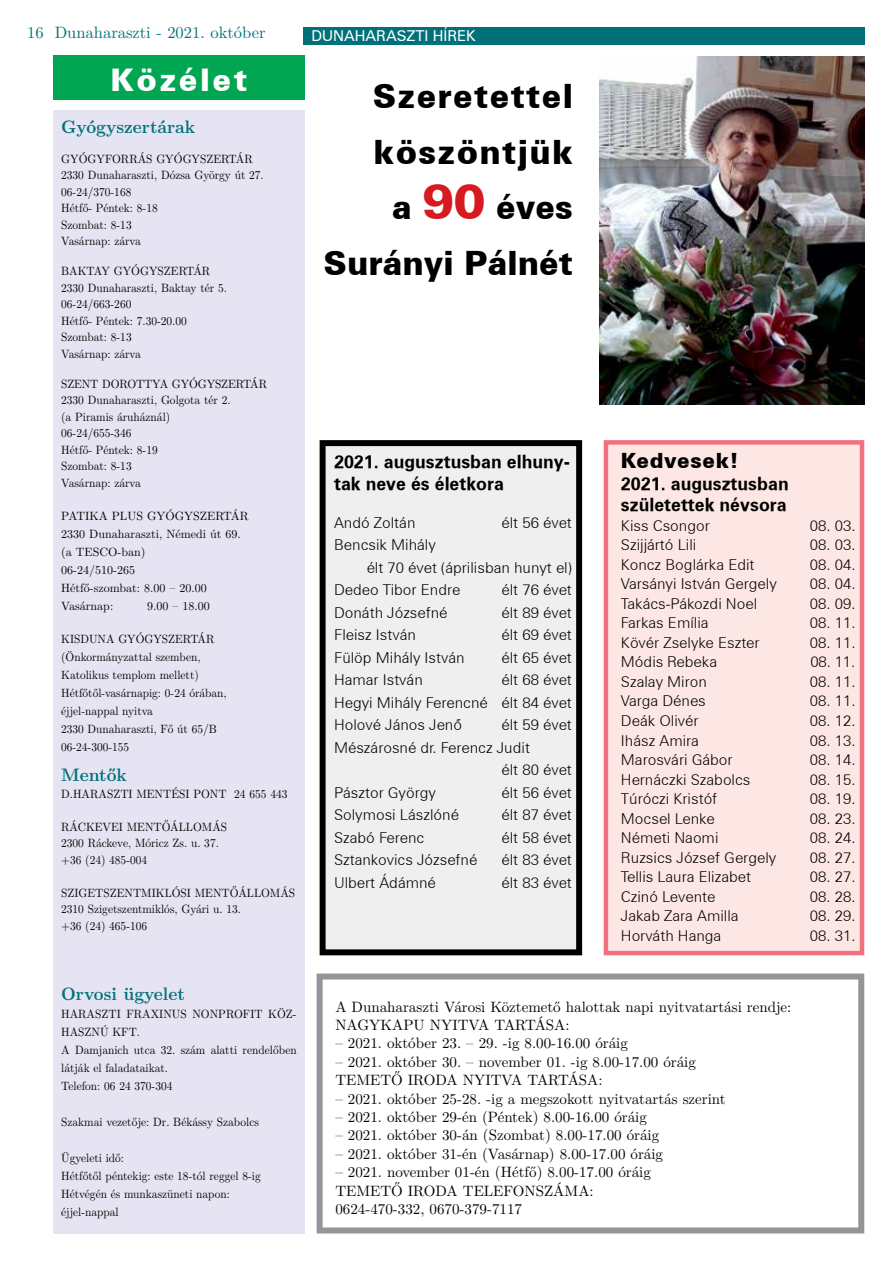
<style>
.page{position:relative;width:893px;height:1263px;background:#fff}
.page>*{position:absolute;margin:0;border:0;box-sizing:border-box;transform-origin:0 0}
.t1{font:33.6px/55.5px "Zurich Blk PFL";letter-spacing:.04em;color:#000;text-align:right}
.t2{font:31.2px "Zurich Blk PFL";letter-spacing:.08em;color:#fff}
.t3{font:21px "Zurich Blk PFL";letter-spacing:.03em;color:#000}
.t4{font:700 18px/22.5px "Zurich PFL";color:#000}
.t5{font:700 18px "LM Roman 10";color:#007079;scale:.94 1}
.t6{font:16.5px "LM Roman 10";color:#007079}
.t7{font:15px/22.5px "Zurich Lt PFL";color:#000;text-align:justify}
.t8{font:15px/18.5px "LM Roman 10";color:#000}
.t9{font:15px "Zurich PFL";color:#fff}
.t10{font:12px/16.5px "LM Roman 10";color:#000;scale:.94 1}
.t11{font:12px/18px "LM Roman 10";color:#000}
.s1{font-size:49.5px;color:#d71920}
</style>
<div class="page">
<div style="left:303px;top:27px;width:561px;height:18px;background:#007079"></div>
<div style="left:323px;top:443px;width:256px;height:509px;background:#efeff0"></div>
<div style="left:320px;top:440px;width:262px;height:515px;border:6px solid #000"></div>
<div style="left:53px;top:110px;width:252px;height:1123px;background:#e6e4f2"></div>
<div style="left:606px;top:442px;width:256px;height:511px;background:#fde7e4"></div>
<div style="left:604px;top:440px;width:260px;height:515px;border:4px solid #f27180"></div>
<div style="left:53px;top:56px;width:252px;height:44px;background:#00a651"></div>
<div style="left:317px;top:973px;width:547px;height:260px;border:6px solid #939598"></div>
<img style="left:600px;top:57px;width:264px;height:348px">
<h3 class="t6" style="left:27px;top:20px;width:240px">16 Dunaharaszti - 2021. október</h3>
<p class="t9" style="left:311px;top:25px;width:166px">DUNAHARASZTI HÍREK</p>
<h2 class="t2" style="left:110px;top:59px;width:139px">Közélet</h2>
<h3 class="t5" style="left:61px;top:112px;width:144px">Gyógyszertárak</h3>
<p class="t10" style="left:61px;top:149px;width:217px">GYÓGYFORRÁS GYÓGYSZERTÁR<br>2330 Dunaharaszti, Dózsa György út 27.<br>06-24/370-168<br>Hétfő- Péntek: 8-18<br>Szombat: 8-13<br>Vasárnap: zárva</p>
<p class="t10" style="left:61px;top:262px;width:178px">BAKTAY GYÓGYSZERTÁR<br>2330 Dunaharaszti, Baktay tér 5.<br>06-24/663-260<br>Hétfő- Péntek: 7.30-20.00<br>Szombat: 8-13<br>Vasárnap: zárva</p>
<p class="t10" style="left:61px;top:374px;width:220px">SZENT DOROTTYA GYÓGYSZERTÁR<br>2330 Dunaharaszti, Golgota tér 2.<br>(a Piramis áruháznál)<br>06-24/655-346<br>Hétfő- Péntek: 8-19<br>Szombat: 8-13<br>Vasárnap: zárva</p>
<p class="t11" style="left:61px;top:506px;width:189px">PATIKA PLUS GYÓGYSZERTÁR<br>2330 Dunaharaszti, Némedi út 69. (a TESCO-ban)<br>06-24/510-265<br>Hétfő-szombat: 8.00 – 20.00<br>Vasárnap:</p>
<p class="t11" style="left:147px;top:596px;width:64px">9.00 – 18.00</p>
<p class="t10" style="left:61px;top:629px;width:177px;line-height:18px">KISDUNA GYÓGYSZERTÁR (Önkormányzattal szemben,<br>Katolikus templom mellett)<br>Hétfőtől-vasárnapig: 0-24 órában, éjjel-nappal nyitva<br>2330 Dunaharaszti, Fő út 65/B<br>06-24-300-155</p>
<h3 class="t5" style="left:61px;top:761px;width:72px">Mentők</h3>
<p class="t10" style="left:61px;top:784px;width:242px">D.HARASZTI MENTÉSI PONT 24 655 443</p>
<p class="t10" style="left:61px;top:817px;width:178px">RÁCKEVEI MENTŐÁLLOMÁS<br>2300 Ráckeve, Móricz Zs. u. 37. +36 (24) 485-004</p>
<p class="t10" style="left:61px;top:883px;width:250px">SZIGETSZENTMIKLÓSI MENTŐÁLLOMÁS<br>2310 Szigetszentmiklós, Gyári u. 13.<br>+36 (24) 465-106</p>
<h1 class="t1" style="left:324px;top:68px;width:251px">Szeretettel köszöntjük<br>a <span class="s1">90</span> éves<br>Surányi Pálnét</h1>
<h3 class="t4" style="left:334px;top:449px;width:238px">2021. augusztusban elhuny&shy;tak neve és életkora</h3>
<p class="t7" style="left:334px;top:511px;width:83px">Andó Zoltán</p>
<p class="t7" style="left:501px;top:511px;width:72px">élt 56 évet</p>
<p class="t7" style="left:334px;top:533px;width:103px">Bencsik Mihály</p>
<p class="t7" style="left:367px;top:556px;width:207px">élt 70 évet (áprilisban hunyt el)</p>
<p class="t7" style="left:334px;top:578px;width:128px">Dedeo Tibor Endre</p>
<p class="t7" style="left:501px;top:578px;width:72px">élt 76 évet</p>
<p class="t7" style="left:334px;top:601px;width:115px">Donáth Józsefné</p>
<p class="t7" style="left:501px;top:601px;width:72px">élt 89 évet</p>
<p class="t7" style="left:334px;top:623px;width:83px">Fleisz István</p>
<p class="t7" style="left:501px;top:623px;width:72px">élt 69 évet</p>
<p class="t7" style="left:334px;top:646px;width:132px">Fülöp Mihály István</p>
<p class="t7" style="left:501px;top:646px;width:72px">élt 65 évet</p>
<p class="t7" style="left:334px;top:668px;width:90px">Hamar István</p>
<p class="t7" style="left:334px;top:668px;width:239px;text-indent:167px">élt 68 évet Hegyi Mihály Ferencné élt 84 évet Holové János Jenő</p>
<p class="t7" style="left:501px;top:713px;width:72px">élt 59 évet</p>
<p class="t7" style="left:334px;top:736px;width:197px">Mészárosné dr. Ferencz Judit</p>
<p class="t7" style="left:501px;top:758px;width:72px">élt 80 évet</p>
<p class="t7" style="left:334px;top:781px;width:103px">Pásztor György</p>
<p class="t7" style="left:501px;top:781px;width:72px">élt 56 évet</p>
<p class="t7" style="left:334px;top:803px;width:126px">Solymosi Lászlóné</p>
<p class="t7" style="left:501px;top:803px;width:72px">élt 87 évet</p>
<p class="t7" style="left:334px;top:826px;width:92px">Szabó Ferenc</p>
<p class="t7" style="left:501px;top:826px;width:72px">élt 58 évet</p>
<p class="t7" style="left:334px;top:848px;width:145px">Sztankovics Józsefné</p>
<p class="t7" style="left:501px;top:848px;width:72px">élt 83 évet</p>
<p class="t7" style="left:334px;top:871px;width:103px">Ulbert Ádámné</p>
<p class="t7" style="left:501px;top:871px;width:72px">élt 83 évet</p>
<h3 class="t3" style="left:621px;top:447px;width:119px">Kedvesek!</h3>
<h3 class="t4" style="left:621px;top:472px;width:169px;line-height:21.6px">2021. augusztusban születettek névsora</h3>
<p class="t7" style="left:621px;top:514px;width:90px">Kiss Csongor</p>
<p class="t7" style="left:810px;top:514px;width:47px">08. 03.</p>
<p class="t7" style="left:621px;top:534px;width:77px">Szijjártó Lili</p>
<p class="t7" style="left:810px;top:534px;width:47px">08. 03.</p>
<p class="t7" style="left:621px;top:553px;width:135px">Koncz Boglárka Edit</p>
<p class="t7" style="left:810px;top:553px;width:47px">08. 04.</p>
<p class="t7" style="left:621px;top:573px;width:157px">Varsányi István Gergely</p>
<p class="t7" style="left:810px;top:573px;width:47px">08. 04.</p>
<p class="t7" style="left:621px;top:592px;width:138px">Takács-Pákozdi Noel</p>
<p class="t7" style="left:810px;top:592px;width:47px">08. 09.</p>
<p class="t7" style="left:621px;top:612px;width:89px">Farkas Emília</p>
<p class="t7" style="left:810px;top:612px;width:47px">08. 11.</p>
<p class="t7" style="left:621px;top:631px;width:140px">Kövér Zselyke Eszter</p>
<p class="t7" style="left:810px;top:631px;width:47px">08. 11.</p>
<p class="t7" style="left:621px;top:651px;width:98px">Módis Rebeka</p>
<p class="t7" style="left:810px;top:651px;width:47px">08. 11.</p>
<p class="t7" style="left:621px;top:670px;width:87px">Szalay Miron</p>
<p class="t7" style="left:810px;top:670px;width:47px">08. 11.</p>
<p class="t7" style="left:621px;top:690px;width:86px">Varga Dénes</p>
<p class="t7" style="left:810px;top:690px;width:47px">08. 11.</p>
<p class="t7" style="left:621px;top:709px;width:79px">Deák Olivér</p>
<p class="t7" style="left:810px;top:709px;width:47px">08. 12.</p>
<p class="t7" style="left:621px;top:729px;width:80px">Ihász Amira</p>
<p class="t7" style="left:810px;top:729px;width:47px">08. 13.</p>
<p class="t7" style="left:621px;top:748px;width:113px">Marosvári Gábor</p>
<p class="t7" style="left:810px;top:748px;width:47px">08. 14.</p>
<p class="t7" style="left:621px;top:768px;width:131px">Hernáczki Szabolcs</p>
<p class="t7" style="left:810px;top:768px;width:47px">08. 15.</p>
<p class="t7" style="left:621px;top:787px;width:98px">Túróczi Kristóf</p>
<p class="t7" style="left:810px;top:787px;width:47px">08. 19.</p>
<p class="t7" style="left:621px;top:807px;width:95px">Mocsel Lenke</p>
<p class="t7" style="left:810px;top:807px;width:47px">08. 23.</p>
<p class="t7" style="left:621px;top:826px;width:99px">Németi Naomi</p>
<p class="t7" style="left:810px;top:826px;width:47px">08. 24.</p>
<p class="t7" style="left:621px;top:846px;width:157px">Ruzsics József Gergely</p>
<p class="t7" style="left:810px;top:846px;width:47px">08. 27.</p>
<p class="t7" style="left:621px;top:865px;width:132px">Tellis Laura Elizabet</p>
<p class="t7" style="left:810px;top:865px;width:47px">08. 27.</p>
<p class="t7" style="left:621px;top:885px;width:96px">Czinó Levente</p>
<p class="t7" style="left:810px;top:885px;width:47px">08. 28.</p>
<p class="t7" style="left:621px;top:904px;width:119px">Jakab Zara Amilla</p>
<p class="t7" style="left:810px;top:904px;width:47px">08. 29.</p>
<p class="t7" style="left:621px;top:924px;width:102px">Horváth Hanga</p>
<p class="t7" style="left:810px;top:924px;width:47px">08. 31.</p>
<h3 class="t5" style="left:61px;top:980px;width:133px">Orvosi ügyelet</h3>
<p class="t10" style="left:61px;top:1004px;width:252px;line-height:18px">HARASZTI FRAXINUS NONPROFIT KÖZ-<br>HASZNÚ KFT.<br>A Damjanich utca 32. szám alatti rendelőben látják el faladataikat.<br>Telefon: 06 24 370-304</p>
<p class="t10" style="left:61px;top:1113px;width:212px">Szakmai vezetője: Dr. Békássy Szabolcs</p>
<p class="t10" style="left:61px;top:1148px;width:214px;line-height:18px">Ügyeleti idő:<br>Hétfőtől péntekig: este 18-tól reggel 8-ig<br>Hétvégén és munkaszüneti napon: éjjel-nappal</p>
<p class="t8" style="left:335px;top:996px;width:458px">A Dunaharaszti Városi Köztemető halottak napi nyitvatartási rendje:<br>NAGYKAPU NYITVA TARTÁSA:</p>
<p class="t8" style="left:335px;top:1033px;width:294px">– 2021. október 23. – 29. -ig 8.00-16.00 óráig</p>
<p class="t8" style="left:335px;top:1051px;width:362px">– 2021. október 30. – november 01. -ig 8.00-17.00 óráig<br>TEMETŐ IRODA NYITVA TARTÁSA:</p>
<p class="t8" style="left:335px;top:1088px;width:392px">– 2021. október 25-28. -ig a megszokott nyitvatartás szerint</p>
<p class="t8" style="left:335px;top:1106px;width:313px">– 2021. október 29-én (Péntek) 8.00-16.00 óráig</p>
<p class="t8" style="left:335px;top:1125px;width:325px">– 2021. október 30-án (Szombat) 8.00-17.00 óráig</p>
<p class="t8" style="left:335px;top:1143px;width:329px">– 2021. október 31-én (Vasárnap) 8.00-17.00 óráig</p>
<p class="t8" style="left:335px;top:1162px;width:317px">– 2021. november 01-én (Hétfő) 8.00-17.00 óráig<br>TEMETŐ IRODA TELEFONSZÁMA:<br>0624-470-332, 0670-379-7117</p>
</div>
